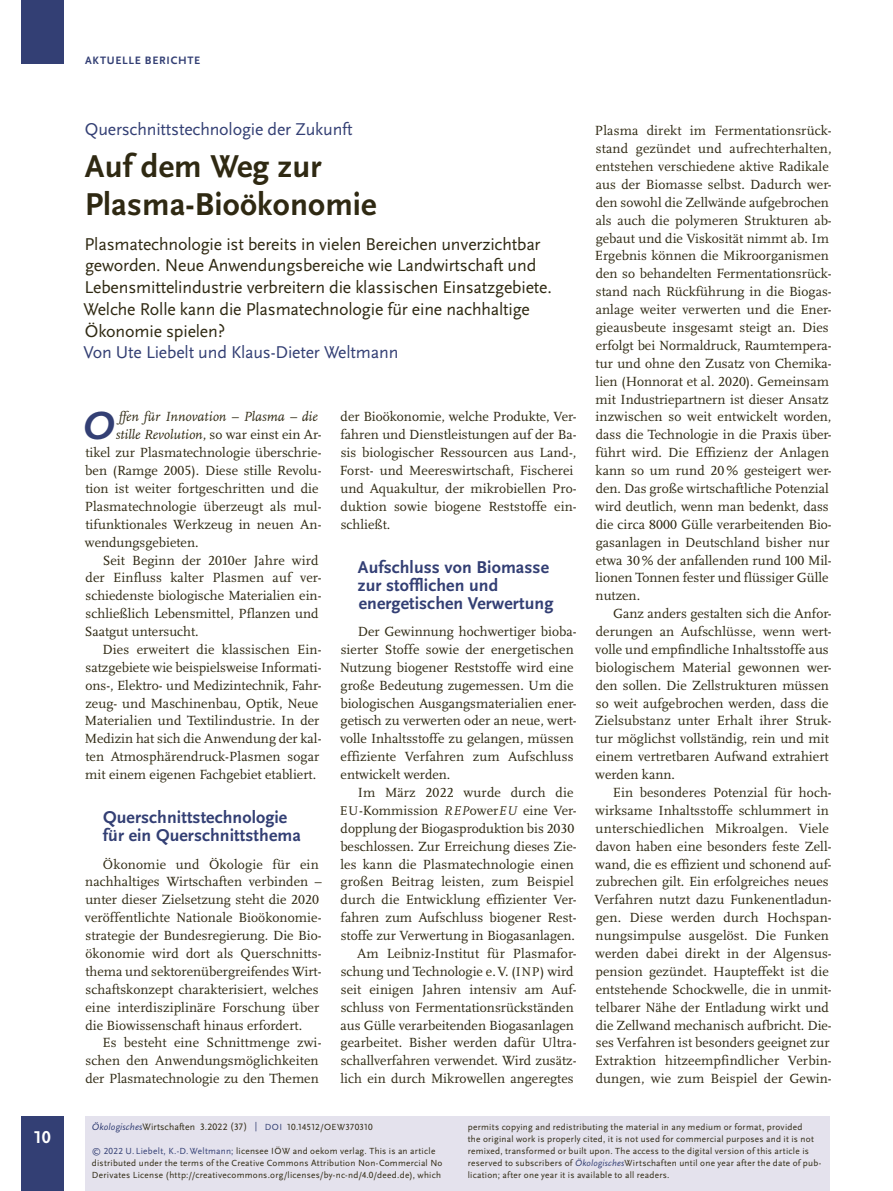
<style>
.page{position:relative;width:893px;height:1191px;background:#fff}
.page>*{position:absolute;margin:0;border:0;box-sizing:border-box;transform-origin:0 0}
._10_0b_GTO_initial_1{font:italic 700 40.95px "Scala Sans Pro";color:#333f74}
._01_3b_Ue1-3sp{font:700 33px/37.5px "Scala Sans Pro";letter-spacing:.005em;color:#2f2912}
._01_9a_Lead{font:17.85px/21.8px "Scala Sans Pro";letter-spacing:-.01em;color:#2f2912}
._02a_Ue2{font:700 17.85px/17.9px "Scala Sans Pro";letter-spacing:.005em;color:#333f74}
._01_9c_Lead_Autor{font:17.85px "Scala Sans Pro";letter-spacing:-.01em;color:#333f74}
._01_3a_Ue1-3sp_Dachz{font:17.85px "Scala Sans Pro";letter-spacing:-.01em;color:#333f74}
.t1{font:700 17.85px "Scala Sans Pro";color:#fff}
._10_1_GT{font:13.8px/17.9px "Scala Pro";letter-spacing:.005em;color:#2f2912}
._10_0b_GTO_initial_1-2{font:13.8px "Scala Pro";letter-spacing:.005em;color:#2f2912}
._10_0b_GTO_initial_1-3{font:italic 13.8px "Scala Pro";letter-spacing:.005em;color:#2f2912}
.t2{font:700 11.25px "Scala Sans Pro";letter-spacing:.065em;color:#333f74}
._99a_DOI{font:10.05px "Scala Sans Pro";letter-spacing:.04em;color:#2f2912}
._99b_PDF-Copyright{font:9.75px "Scala Sans Pro";letter-spacing:.01em;color:#2f2912}
._99b_PDF-Copyright-2{font:9.3px/12px "Scala Sans Pro";letter-spacing:.025em;color:#2f2912}
.s1{font-style:italic}
.s2{font-size:13.2px}
.s3{font-style:italic;font-size:13.2px}
.s4{font-style:italic;color:#333f74}
.s5{color:#333f74}
.s6{font-size:9.3px;color:#333f74}
.s7{font-size:9.3px}
</style>
<div class="page">
<div style="left:21px;top:1116px;width:43px;height:75px;background:#333f74"></div>
<div style="left:21px;top:0;width:43px;height:64px;background:#333f74"></div>
<div style="left:85px;top:1116px;width:744px;height:75px;background:#e4e2ed"></div>
<p class="t1" style="left:34px;top:1126px;width:18px">10</p>
<p class="t2" style="left:85px;top:53px;width:16px">Aktu</p>
<p class="t2" style="left:115px;top:53px;width:86px">elle Berichte</p>
<p class="_01_3a_Ue1-3sp_Dachz" style="left:85px;top:119px;width:269px">Querschnittstechnologie der Zukunft</p>
<p class="_01_3b_Ue1-3sp" style="left:85px;top:147px;width:293px">Auf dem Weg zur<br>Plasma-Bioökonomie</p>
<p class="_01_9a_Lead" style="left:84px;top:233px;width:470px">Plasmatechnologie ist bereits in vielen Bereichen unverzichtbar geworden. Neue Anwendungsbereiche wie Landwirtschaft und Lebensmittelindustrie verbreitern die klassischen Einsatzgebiete.<br>Welche Rolle kann die Plasmatechnologie für eine nachhaltige Ökonomie spielen?</p>
<p class="_01_9c_Lead_Autor" style="left:84px;top:342px;width:316px">Von Ute Liebelt und Klaus-Dieter Weltmann</p>
<p class="_10_0b_GTO_initial_1" style="left:83px;top:401px;width:33px">O</p>
<p class="_10_0b_GTO_initial_1-3" style="left:119px;top:409px;width:200px">ffen für Innovation – Plasma – die</p>
<p class="_10_0b_GTO_initial_1-2" style="left:116px;top:426px;width:207px"><span class="s1">stille Revolution</span>, so war einst ein Ar‑</p>
<p class="_10_0b_GTO_initial_1-2" style="left:85px;top:444px;width:238px">tikel zur Plasmatechnologie überschrie‑</p>
<p class="_10_0b_GTO_initial_1-2" style="left:85px;top:462px;width:238px">ben (Ramge 2005). Diese stille Revolu‑</p>
<p class="_10_0b_GTO_initial_1-2" style="left:85px;top:480px;width:235px">tion ist weiter fortgeschritten und die</p>
<p class="_10_0b_GTO_initial_1-2" style="left:85px;top:498px;width:238px">Plasmatechnologie überzeugt als mul‑</p>
<p class="_10_0b_GTO_initial_1-2" style="left:85px;top:516px;width:238px">tifunktionales Werkzeug in neuen An‑</p>
<p class="_10_0b_GTO_initial_1-2" style="left:85px;top:534px;width:115px">wendungsgebieten.</p>
<p class="_10_1_GT" style="left:85px;top:551px;width:238px;text-indent:18px">Seit Beginn der 2010er Jahre wird der Einfluss kalter Plasmen auf ver‑ schiedenste biologische Materialien ein‑ schließlich Lebensmittel, Pflanzen und Saatgut untersucht.</p>
<p class="_10_1_GT" style="left:85px;top:640px;width:238px;text-indent:18px">Dies erweitert die klassischen Ein‑ satzgebiete wie beispielsweise Informati‑ ons-, Elektro- und Medizintechnik, Fahr‑ zeug- und Maschinenbau, Optik, Neue Materialien und Textilindustrie. In der Medizin hat sich die Anwendung der kal‑ ten Atmosphärendruck-Plasmen sogar mit einem eigenen Fachgebiet etabliert.</p>
<h2 class="_02a_Ue2" style="left:103px;top:808px;width:199px">Querschnittstechnologie für ein Querschnittsthema</h2>
<p class="_10_1_GT" style="left:85px;top:855px;width:238px;text-indent:18px">Ökonomie und Ökologie für ein nachhaltiges Wirtschaften verbinden – unter dieser Zielsetzung steht die 2020 veröffentlichte Nationale Bioökonomie‑ strategie der Bundesregierung. Die Bio‑ ökonomie wird dort als Querschnitts‑ thema und sektorenübergreifendes Wirt‑ schaftskonzept charakterisiert, welches eine interdisziplinäre Forschung über die Biowissenschaft hinaus erfordert.</p>
<p class="_10_1_GT" style="left:85px;top:1034px;width:237px;text-indent:17px">Es besteht eine Schnittmenge zwi‑ schen den Anwendungsmöglichkeiten der Plasmatechnologie zu den Themen</p>
<p class="_10_1_GT" style="left:340px;top:408px;width:238px">der Bioökonomie, welche Produkte, Ver‑ fahren und Dienstleistungen auf der Ba‑ sis biologischer Ressourcen aus Land-, Forst- und Meereswirtschaft, Fischerei und Aquakultur, der mikrobiellen Pro‑ duktion sowie biogene Reststoffe ein‑ schließt.</p>
<h2 class="_02a_Ue2" style="left:358px;top:558px;width:197px">Aufschluss von Biomasse zur stofflichen und energetischen Verwertung</h2>
<p class="_10_1_GT" style="left:340px;top:622px;width:238px;text-indent:18px">Der Gewinnung hochwertiger bioba‑ sierter Stoffe sowie der energetischen Nutzung biogener Reststoffe wird eine große Bedeutung zugemessen. Um die biologischen Ausgangsmaterialien ener‑ getisch zu verwerten oder an neue, wert‑ volle Inhaltsstoffe zu gelangen, müssen effiziente Verfahren zum Aufschluss entwickelt werden.</p>
<p class="_10_1_GT" style="left:340px;top:783px;width:238px;text-indent:18px">Im März 2022 wurde durch die <span class="s2">EU</span>‑Kommission <span class="s3">REP</span>ower<span class="s3">EU</span> eine Ver‑ dopplung der Biogasproduktion bis 2030 beschlossen. Zur Erreichung dieses Zie‑ les kann die Plasmatechnologie einen großen Beitrag leisten, zum Beispiel durch die Entwicklung effizienter Ver‑ fahren zum Aufschluss biogener Rest‑ stoffe zur Verwertung in Biogasanlagen.</p>
<p class="_10_1_GT" style="left:340px;top:944px;width:238px;text-indent:17px">Am Leibniz-Institut für Plasmafor‑ schung und Technologie e.V. (<span class="s2">INP</span>) wird seit einigen Jahren intensiv am Auf‑ schluss von Fermentationsrückständen aus Gülle verarbeitenden Biogasanlagen gearbeitet. Bisher werden dafür Ultra‑ schallverfahren verwendet. Wird zusätz‑ lich ein durch Mikrowellen angeregtes</p>
<p class="_10_1_GT" style="left:595px;top:122px;width:238px">Plasma direkt im Fermentationsrück‑ stand gezündet und aufrechterhalten, entstehen verschiedene aktive Radikale aus der Biomasse selbst. Dadurch wer‑ den sowohl die Zellwände aufgebrochen als auch die polymeren Strukturen ab‑ gebaut und die Viskosität nimmt ab. Im Ergebnis können die Mikroorganismen den so behandelten Fermentationsrück‑ stand nach Rückführung in die Biogas‑ anlage weiter verwerten und die Ener‑ gieausbeute insgesamt steigt an. Dies erfolgt bei Normaldruck, Raumtempera‑ tur und ohne den Zusatz von Chemika‑ lien (Honnorat et al. 2020). Gemeinsam mit Industriepartnern ist dieser Ansatz inzwischen so weit entwickelt worden, dass die Technologie in die Praxis über‑ führt wird. Die Effizienz der Anlagen kann so um rund 20% gesteigert wer‑ den. Das große wirtschaftliche Potenzial wird deutlich, wenn man bedenkt, dass die circa 8000 Gülle verarbeitenden Bio‑ gasanlagen in Deutschland bisher nur etwa 30% der anfallenden rund 100 Mil‑ lionen Tonnen fester und flüssiger Gülle nutzen.</p>
<p class="_10_1_GT" style="left:595px;top:605px;width:238px;text-indent:18px">Ganz anders gestalten sich die Anfor‑ derungen an Aufschlüsse, wenn wert‑ volle und empfindliche Inhaltsstoffe aus biologischem Material gewonnen wer‑ den sollen. Die Zellstrukturen müssen so weit aufgebrochen werden, dass die Zielsubstanz unter Erhalt ihrer Struk‑ tur möglichst vollständig, rein und mit einem vertretbaren Aufwand extrahiert werden kann.</p>
<p class="_10_1_GT" style="left:594px;top:783px;width:239px;text-indent:18px">Ein besonderes Potenzial für hoch‑ wirksame Inhaltsstoffe schlummert in unterschiedlichen Mikroalgen. Viele davon haben eine besonders feste Zell‑ wand, die es effizient und schonend auf‑ zubrechen gilt. Ein erfolgreiches neues Verfahren nutzt dazu Funkenentladun‑ gen. Diese werden durch Hochspan‑ nungsimpulse ausgelöst. Die Funken werden dabei direkt in der Algensus‑ pension gezündet. Haupteffekt ist die entstehende Schockwelle, die in unmit‑ telbarer Nähe der Entladung wirkt und die Zellwand mechanisch aufbricht. Die‑ ses Verfahren ist besonders geeignet zur Extraktion hitzeempfindlicher Verbin‑ dungen, wie zum Beispiel der Gewin‑</p>
<p class="_99b_PDF-Copyright" style="left:92px;top:1120px;width:282px"><span class="s4">Ökologisches</span>Wirtschaften 3.2022 (37) <span class="s5">|</span> <span class="s6">DOI</span> <span class="s7">10.14512/OEW370310</span></p>
<p class="_99b_PDF-Copyright-2" style="left:92px;top:1144px;width:352px"><span class="s5">© 2022 U. Liebelt, K.-D. Weltmann;</span> licensee IÖW and oekom verlag. This is an article distributed under the terms of the Creative Commons Attribution Non-Commercial No<br>Derivates License (http://creativecommons.org/licenses/by-nc-nd/4.0/deed.de), which</p>
<p class="_99b_PDF-Copyright-2" style="left:468px;top:1120px;width:355px">permits copying and redistributing the material in any medium or format, provided<br>the original work is properly cited, it is not used for commercial purposes and it is not remixed, transformed or built upon. The access to the digital version of this article is reserved to subscribers of <span class="s4">Ökologisches</span>Wirtschaften until one year after the date of pub‑ lication; after one year it is available to all readers.</p>
<p class="_99a_DOI" style="left:713px;top:1133px;width:117px"><span class="s5">DOI</span> 10.14512/OEW370310</p>
</div>
